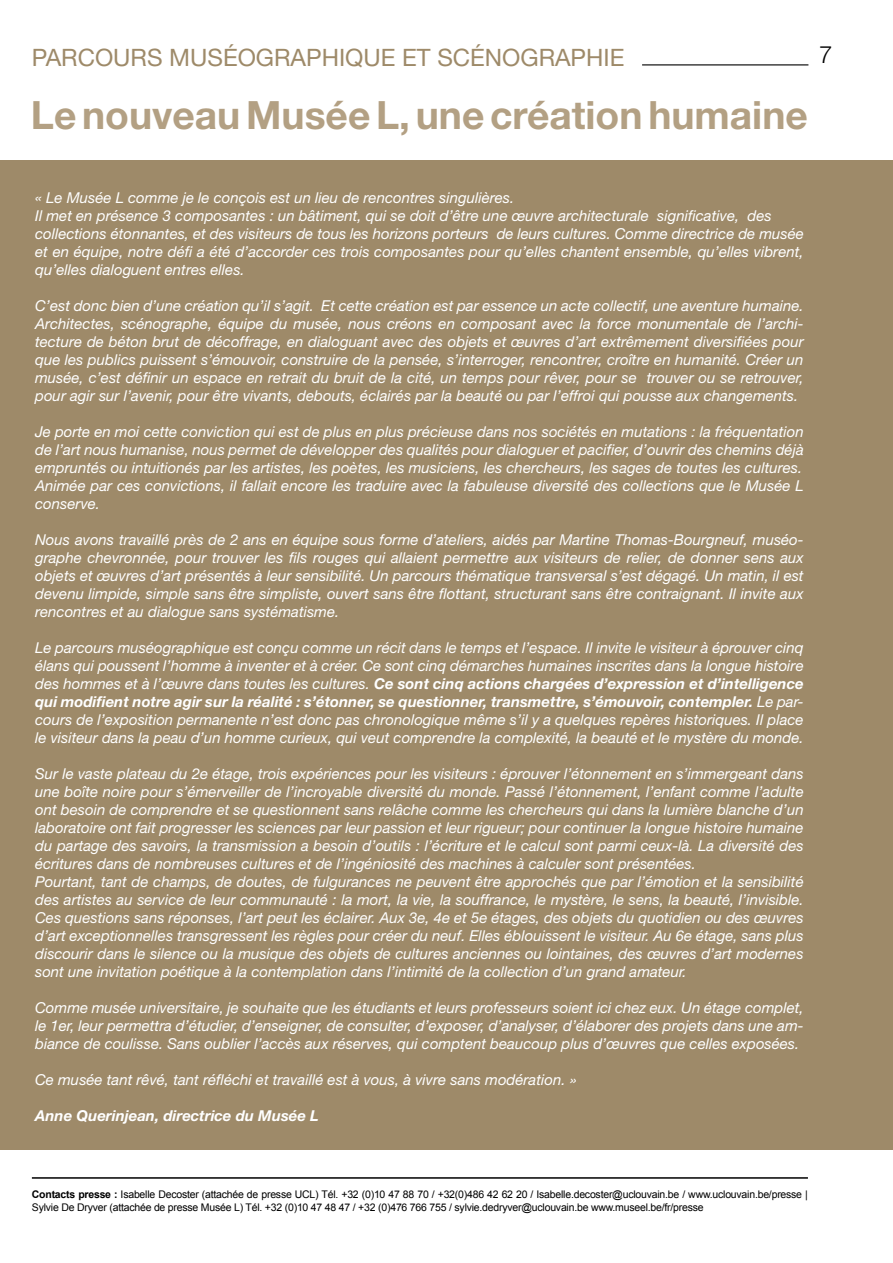
<style>
.page{position:relative;width:893px;height:1263px;background:#fff}
.page>*{position:absolute;margin:0;border:0;box-sizing:border-box;transform-origin:0 0}
.t1{font:700 39px "Helvetica Neue LT Std";color:#b3a083}
.t2{font:24px "Helvetica Neue LT Std";color:#9e8a69}
.t3{font:300 24px "Helvetica Neue LT Std";color:#000}
.t4{font:italic 15px/18px "Helvetica Neue LT Std";color:#fff;text-align:justify}
.t5{font:italic 700 15px "Helvetica Neue LT Std";color:#fff}
.t6{font:10.5px/12.6px "Arial";letter-spacing:-.02em;color:#000}
.s1{font-weight:700}
</style>
<div class="page">
<hr style="left:32px;top:1177px;width:776px;height:2px;background:#000">
<hr style="left:642px;top:64px;width:166px;height:1px;background:#000">
<div style="left:0;top:161px;width:893px;height:989px;background:#9e8a69"></div>
<h2 class="t2" style="left:32px;top:43px;width:594px">PARCOURS MUSÉOGRAPHIQUE ET SCÉNOGRAPHIE</h2>
<h2 class="t3" style="left:819px;top:40px;width:15px">7</h2>
<h1 class="t1" style="left:31px;top:91px;width:778px">Le nouveau Musée L, une création humaine</h1>
<p class="t4" style="left:35px;top:188px;width:770px;text-align:left">« Le Musée L comme je le conçois est un lieu de rencontres singulières.<br>Il met en présence 3 composantes : un bâtiment, qui se doit d’être une œuvre architecturale significative, des collections étonnantes, et des visiteurs de tous les horizons porteurs de leurs cultures. Comme directrice de musée et en équipe, notre défi a été d’accorder ces trois composantes pour qu’elles chantent ensemble, qu’elles vibrent, qu’elles dialoguent entres elles.</p>
<p class="t4" style="left:35px;top:296px;width:770px">C’est donc bien d’une création qu’il s’agit. Et cette création est par essence un acte collectif, une aventure humaine.<br>Architectes, scénographe, équipe du musée, nous créons en composant avec la force monumentale de l’archi&shy;tecture de béton brut de décoffrage, en dialoguant avec des objets et œuvres d’art extrêmement diversifiées pour que les publics puissent s’émouvoir, construire de la pensée, s’interroger, rencontrer, croître en humanité. Créer un musée, c’est définir un espace en retrait du bruit de la cité, un temps pour rêver, pour se trouver ou se retrouver, pour agir sur l’avenir, pour être vivants, debouts, éclairés par la beauté ou par l’effroi qui pousse aux changements.</p>
<p class="t4" style="left:35px;top:422px;width:770px">Je porte en moi cette conviction qui est de plus en plus précieuse dans nos sociétés en mutations : la fréquentation de l’art nous humanise, nous permet de développer des qualités pour dialoguer et pacifier, d’ouvrir des chemins déjà empruntés ou intuitionés par les artistes, les poètes, les musiciens, les chercheurs, les sages de toutes les cultures.<br>Animée par ces convictions, il fallait encore les traduire avec la fabuleuse diversité des collections que le Musée L conserve.</p>
<p class="t4" style="left:35px;top:530px;width:770px">Nous avons travaillé près de 2 ans en équipe sous forme d’ateliers, aidés par Martine Thomas-Bourgneuf, muséo&shy;graphe chevronnée, pour trouver les fils rouges qui allaient permettre aux visiteurs de relier, de donner sens aux objets et œuvres d’art présentés à leur sensibilité. Un parcours thématique transversal s’est dégagé. Un matin, il est devenu limpide, simple sans être simpliste, ouvert sans être flottant, structurant sans être contraignant. Il invite aux rencontres et au dialogue sans systématisme.</p>
<p class="t4" style="left:35px;top:638px;width:770px">Le parcours muséographique est conçu comme un récit dans le temps et l’espace. Il invite le visiteur à éprouver cinq élans qui poussent l’homme à inventer et à créer. Ce sont cinq démarches humaines inscrites dans la longue histoire des hommes et à l’œuvre dans toutes les cultures. <span class="s1">Ce sont cinq actions chargées d’expression et d’intelligence qui modifient notre agir sur la réalité : s’étonner, se questionner, transmettre, s’émouvoir, contempler.</span> Le par&shy;cours de l’exposition permanente n’est donc pas chronologique même s’il y a quelques repères historiques. Il place le visiteur dans la peau d’un homme curieux, qui veut comprendre la complexité, la beauté et le mystère du monde.</p>
<p class="t4" style="left:35px;top:764px;width:770px;text-align:left">Sur le vaste plateau du 2e étage, trois expériences pour les visiteurs : éprouver l’étonnement en s’immergeant dans une boîte noire pour s’émerveiller de l’incroyable diversité du monde. Passé l’étonnement, l’enfant comme l’adulte ont besoin de comprendre et se questionnent sans relâche comme les chercheurs qui dans la lumière blanche d’un laboratoire ont fait progresser les sciences par leur passion et leur rigueur; pour continuer la longue histoire humaine du partage des savoirs, la transmission a besoin d’outils : l’écriture et le calcul sont parmi ceux-là. La diversité des écritures dans de nombreuses cultures et de l’ingéniosité des machines à calculer sont présentées.<br>Pourtant, tant de champs, de doutes, de fulgurances ne peuvent être approchés que par l’émotion et la sensibilité des artistes au service de leur communauté : la mort, la vie, la souffrance, le mystère, le sens, la beauté, l’invisible.<br>Ces questions sans réponses, l’art peut les éclairer. Aux 3e, 4e et 5e étages, des objets du quotidien ou des œuvres d’art exceptionnelles transgressent les règles pour créer du neuf. Elles éblouissent le visiteur. Au 6e étage, sans plus discourir dans le silence ou la musique des objets de cultures anciennes ou lointaines, des œuvres d’art modernes sont une invitation poétique à la contemplation dans l’intimité de la collection d’un grand amateur.</p>
<p class="t4" style="left:35px;top:998px;width:770px">Comme musée universitaire, je souhaite que les étudiants et leurs professeurs soient ici chez eux. Un étage complet, le 1er, leur permettra d’étudier, d’enseigner, de consulter, d’exposer, d’analyser, d’élaborer des projets dans une am&shy;biance de coulisse. Sans oublier l’accès aux réserves, qui comptent beaucoup plus d’œuvres que celles exposées.</p>
<p class="t4" style="left:35px;top:1070px;width:543px">Ce musée tant rêvé, tant réfléchi et travaillé est à vous, à vivre sans modération. »</p>
<p class="t5" style="left:35px;top:1106px;width:285px">Anne Querinjean, directrice du Musée L</p>
<p class="t6" style="left:32px;top:1188px;width:777px"><span class="s1">Contacts presse :</span> Isabelle Decoster (attachée de presse UCL) Tél. +32 (0)10 47 88 70 / +32(0)486 42 62 20 / Isabelle.decoster@uclouvain.be / www.uclouvain.be/presse |<br>Sylvie De Dryver (attachée de presse Musée L) Tél. +32 (0)10 47 48 47 / +32 (0)476 766 755 / sylvie.dedryver@uclouvain.be www.museel.be/fr/presse</p>
</div>
